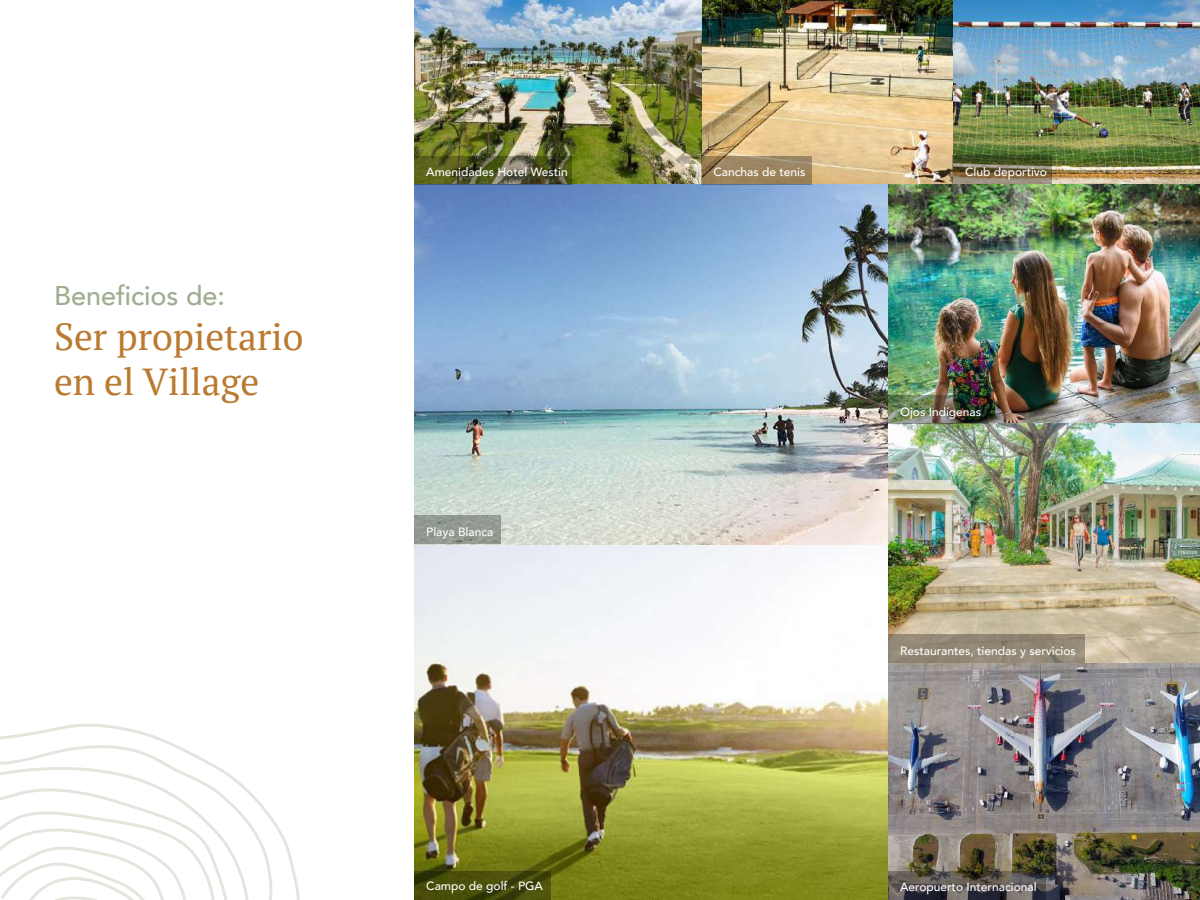
<style>
.page{position:relative;width:1200px;height:900px;background:#fff}
.page>*{position:absolute;margin:0;border:0;box-sizing:border-box;transform-origin:0 0}
.t1{font:37.5px/45px "PT Serif";color:#ba7a30}
.t2{font:500 27px "Avenir";color:#9ead8f}
.t3{font:500 12px "Avenir";color:#fff}
</style>
<div class="page">
<img style="left:414px;top:0;width:786px;height:900px">
<svg style="left:414px;top:156px;width:158px;height:28px;background:#54582b"></svg>
<svg style="left:414px;top:516px;width:87px;height:28px;background:#919891"></svg>
<svg style="left:701px;top:156px;width:110px;height:28px;background:#99815c"></svg>
<svg style="left:952px;top:155px;width:100px;height:29px;background:#6d6645"></svg>
<img style="left:888px;top:395px;width:100px;height:28px">
<svg style="left:888px;top:635px;width:196px;height:28px;background:#918674"></svg>
<svg style="left:414px;top:871px;width:136px;height:29px;background:#444809"></svg>
<svg style="left:888px;top:872px;width:158px;height:28px;background:#504c4c"></svg>
<svg style="left:0;top:723px;width:300px;height:177px"></svg>
<svg style="left:0;top:743px;width:273px;height:157px"></svg>
<h2 class="t2" style="left:54px;top:272px;width:173px">Beneficios de:</h2>
<h1 class="t1" style="left:54px;top:314px;width:251px">Ser propietario en el Village</h1>
<p class="t3" style="left:426px;top:162px;width:143px">Amenidades Hotel Westin</p>
<p class="t3" style="left:426px;top:522px;width:69px">Playa Blanca</p>
<p class="t3" style="left:713px;top:162px;width:94px">Canchas de tenis</p>
<p class="t3" style="left:965px;top:161px;width:84px">Club deportivo</p>
<p class="t3" style="left:900px;top:401px;width:83px">Ojos Indígenas</p>
<p class="t3" style="left:900px;top:641px;width:177px">Restaurantes, tiendas y servicios</p>
<p class="t3" style="left:426px;top:876px;width:118px">Campo de golf - PGA</p>
<p class="t3" style="left:900px;top:876px;width:138px">Aeropuerto Internacional</p>
</div>
